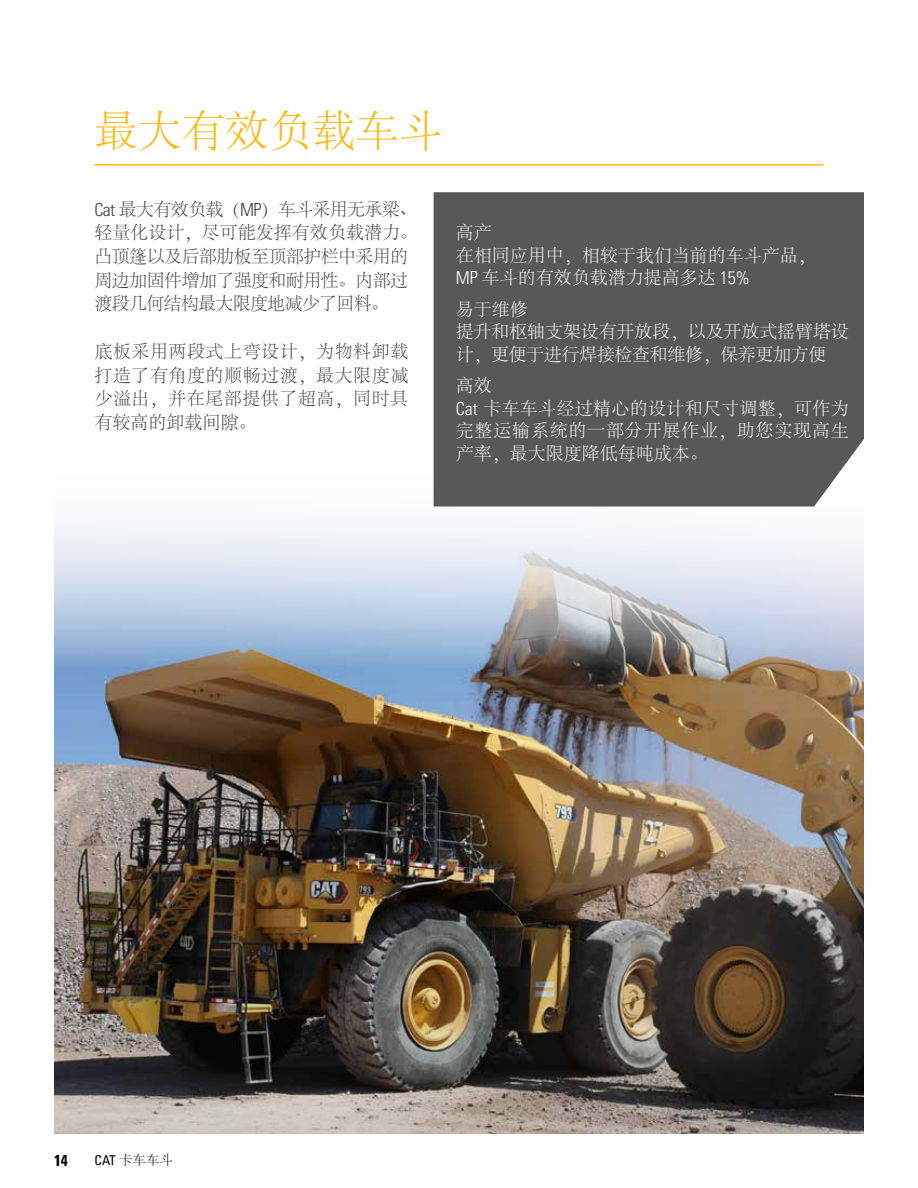
<style>
.page{position:relative;width:918px;height:1188px;background:#fff}
.page>*{position:absolute;margin:0;border:0;box-sizing:border-box;transform-origin:0 0}
.t1{font:300 43.5px "Adobe Song Std";color:#fdb812}
.t2{font:300 18px/23.7px "Adobe Song Std";letter-spacing:-.035em;color:#404042}
.t3{font:300 18px/22.5px "Adobe Song Std";color:#fff}
.t4{font:700 condensed 15.75px "Univers LT Std";color:#000}
.t5{font:300 13.5px "Adobe Song Std";color:#000}
.s1{font-family:"Univers LT Std";font-stretch:condensed}
.s2{font-family:"Univers LT Std";font-weight:400;font-stretch:condensed}
</style>
<div class="page">
<img style="left:54px;top:538px;width:810px;height:596px">
<hr style="left:94px;top:164px;width:730px;height:2px;background:#fdb812">
<div style="left:434px;top:192px;width:430px;height:315px;background:#58585b"></div>
<h1 class="t1" style="left:94px;top:107px;width:349px">最大有效负载车斗</h1>
<p class="t2" style="left:94px;top:198px;width:324px"><span class="s1">Cat</span> 最大有效负载（<span class="s1">MP</span>）车斗采用无承梁、轻量化设计，尽可能发挥有效负载潜力。凸顶篷以及后部肋板至顶部护栏中采用的周边加固件增加了强度和耐用性。内部过渡段几何结构最大限度地减少了回料。</p>
<p class="t2" style="left:95px;top:340px;width:315px;text-align:justify">底板采用两段式上弯设计，为物料卸载打造了有角度的顺畅过渡，最大限度减少溢出，并在尾部提供了超高，同时具有较高的卸载间隙。</p>
<p class="t3" style="left:456px;top:222px;width:361px">高产<br>在相同应用中，相较于我们当前的车斗产品，<br><span class="s1">MP</span> 车斗的有效负载潜力提高多达 <span class="s1">15%</span></p>
<p class="t3" style="left:456px;top:299px;width:395px">易于维修<br>提升和枢轴支架设有开放段，以及开放式摇臂塔设计，更便于进行焊接检查和维修，保养更加方便</p>
<p class="t3" style="left:456px;top:375px;width:395px">高效<br><span class="s1">Cat</span> 卡车车斗经过精心的设计和尺寸调整，可作为完整运输系统的一部分开展作业，助您实现高生产率，最大限度降低每吨成本。</p>
<p class="t4" style="left:54px;top:1150px;width:15px">14</p>
<p class="t5" style="left:94px;top:1153px;width:80px"><span class="s2">CAT</span> 卡车车斗</p>
</div>
